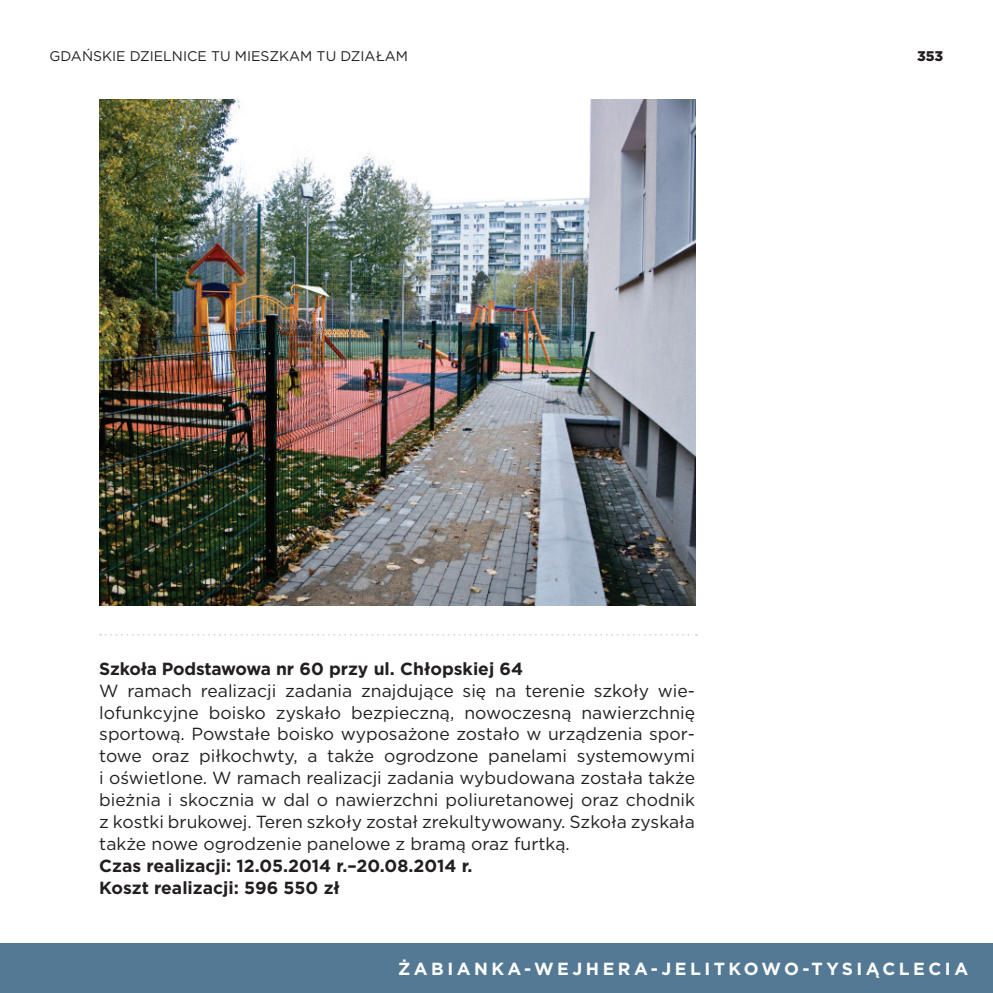
<style>
.page{position:relative;width:993px;height:993px;background:#fff}
.page>*{position:absolute;margin:0;border:0;box-sizing:border-box;transform-origin:0 0}
.t1{font:17.5px/21.9px "Gotham";color:#231f20;text-align:justify}
.t2{font:700 17.5px/21.9px "Gotham";color:#231f20}
.t3{font:700 17.5px "Gotham";letter-spacing:.2em;color:#fff}
.t4{font:14px "Gotham";color:#231f20}
.t5{font:900 14px "Gotham";color:#231f20}
</style>
<div class="page">
<div style="left:0;top:943px;width:992px;height:49px;background:#547994"></div>
<svg style="left:100px;top:634px;width:596px;height:1px"></svg>
<img style="left:99px;top:99px;width:595px;height:506px">
<p class="t4" style="left:50px;top:47px;width:360px">GDAŃSKIE DZIELNICE TU MIESZKAM TU DZIAŁAM</p>
<p class="t5" style="left:916px;top:46px;width:28px">353</p>
<p class="t2" style="left:99px;top:657px;width:425px">Szkoła Podstawowa nr 60 przy ul. Chłopskiej 64</p>
<p class="t1" style="left:99px;top:679px;width:597px">W ramach realizacji zadania znajdujące się na terenie szkoły wie&shy;lofunkcyjne boisko zyskało bezpieczną, nowoczesną nawierzchnię sportową. Powstałe boisko wyposażone zostało w urządzenia spor&shy;towe oraz piłkochwty, a także ogrodzone panelami systemowymi i oświetlone. W ramach realizacji zadania wybudowana została także bieżnia i skocznia w dal o nawierzchni poliuretanowej oraz chodnik z kostki brukowej. Teren szkoły został zrekultywowany. Szkoła zyskała także nowe ogrodzenie panelowe z bramą oraz furtką.</p>
<p class="t2" style="left:99px;top:854px;width:374px">Czas realizacji: 12.05.2014 r.–20.08.2014 r.<br>Koszt realizacji: 596 550 zł</p>
<p class="t3" style="left:398px;top:957px;width:571px">ŻABIANKA-WEJHERA-JELITKOWO-TYSIĄCLECIA</p>
</div>
